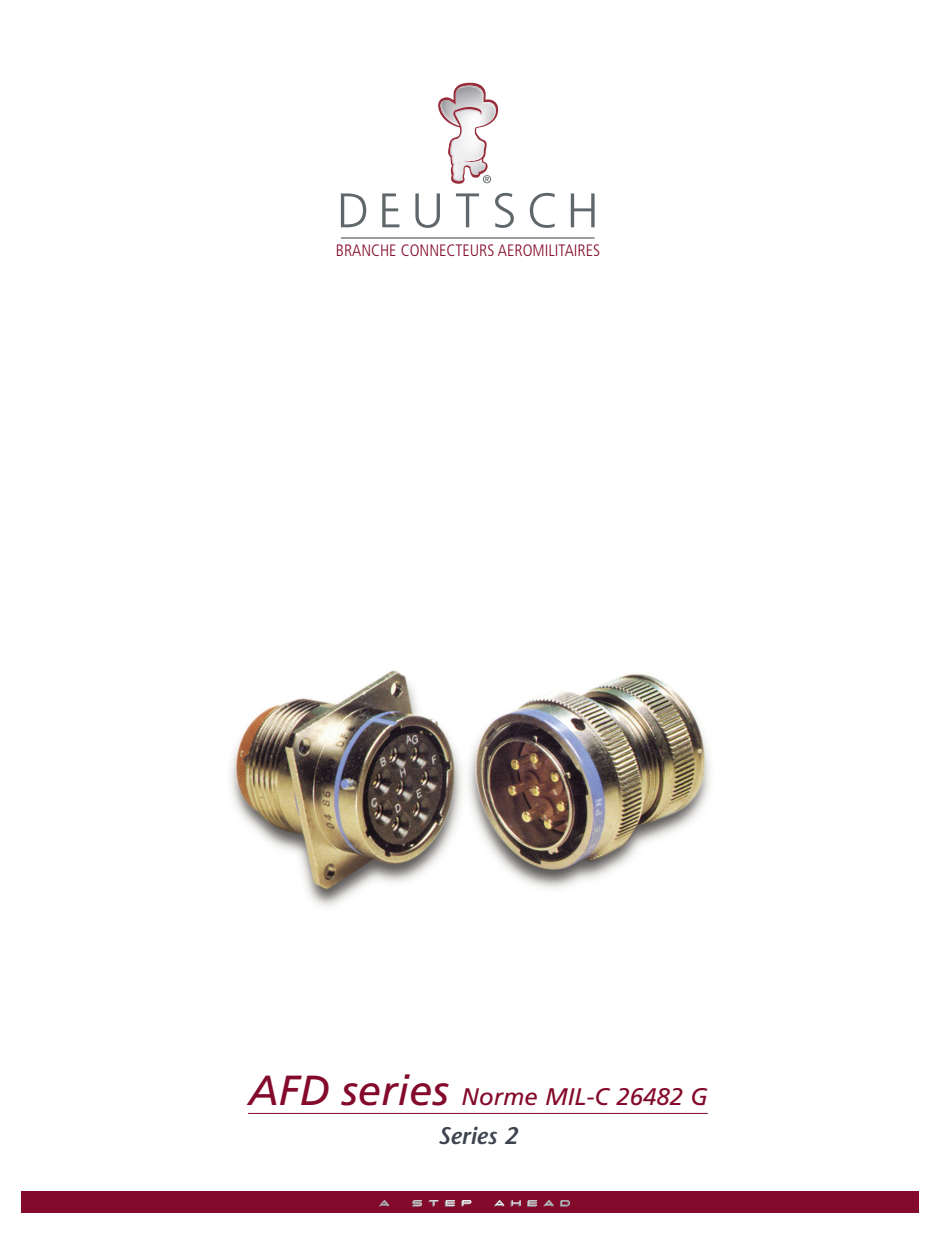
<style>
.page{position:relative;width:936px;height:1234px;background:#fff}
.page>*{position:absolute;margin:0;border:0;box-sizing:border-box;transform-origin:0 0}
.t1{font:italic 24px "Frutiger";color:#840a2b}
.t2{font:italic 600 24px "Stone Sans";color:#3e444f}
.t3{font:300 condensed 16.5px "Frutiger";color:#840a2b}
.s1{font-size:42px}
</style>
<div class="page">
<img style="left:230px;top:670px;width:480px;height:237px">
<svg style="left:341px;top:193px;width:25px;height:34px"></svg>
<svg style="left:382px;top:193px;width:17px;height:34px"></svg>
<svg style="left:415px;top:193px;width:25px;height:35px"></svg>
<svg style="left:456px;top:193px;width:23px;height:34px"></svg>
<svg style="left:495px;top:193px;width:19px;height:35px"></svg>
<svg style="left:530px;top:193px;width:24px;height:35px"></svg>
<svg style="left:570px;top:193px;width:24px;height:34px"></svg>
<hr style="left:341px;top:237px;width:253px;height:1px;background:#60676a">
<svg style="left:438px;top:83px;width:60px;height:101px"></svg>
<hr style="left:248px;top:1112px;width:459px;height:1px;background:#840a2b">
<div style="left:21px;top:1191px;width:897px;height:21px;background:#840a2b"></div>
<svg style="left:379px;top:1200px;width:191px;height:6px"></svg>
<p class="t3" style="left:336px;top:244px;width:266px">BRANCHE CONNECTEURS AEROMILITAIRES</p>
<h1 class="t1" style="left:248px;top:1086px;width:461px"><span class="s1">AFD series</span> Norme MIL-C 26482 G</h1>
<h1 class="t2" style="left:438px;top:1126px;width:81px">Series 2</h1>
</div>
